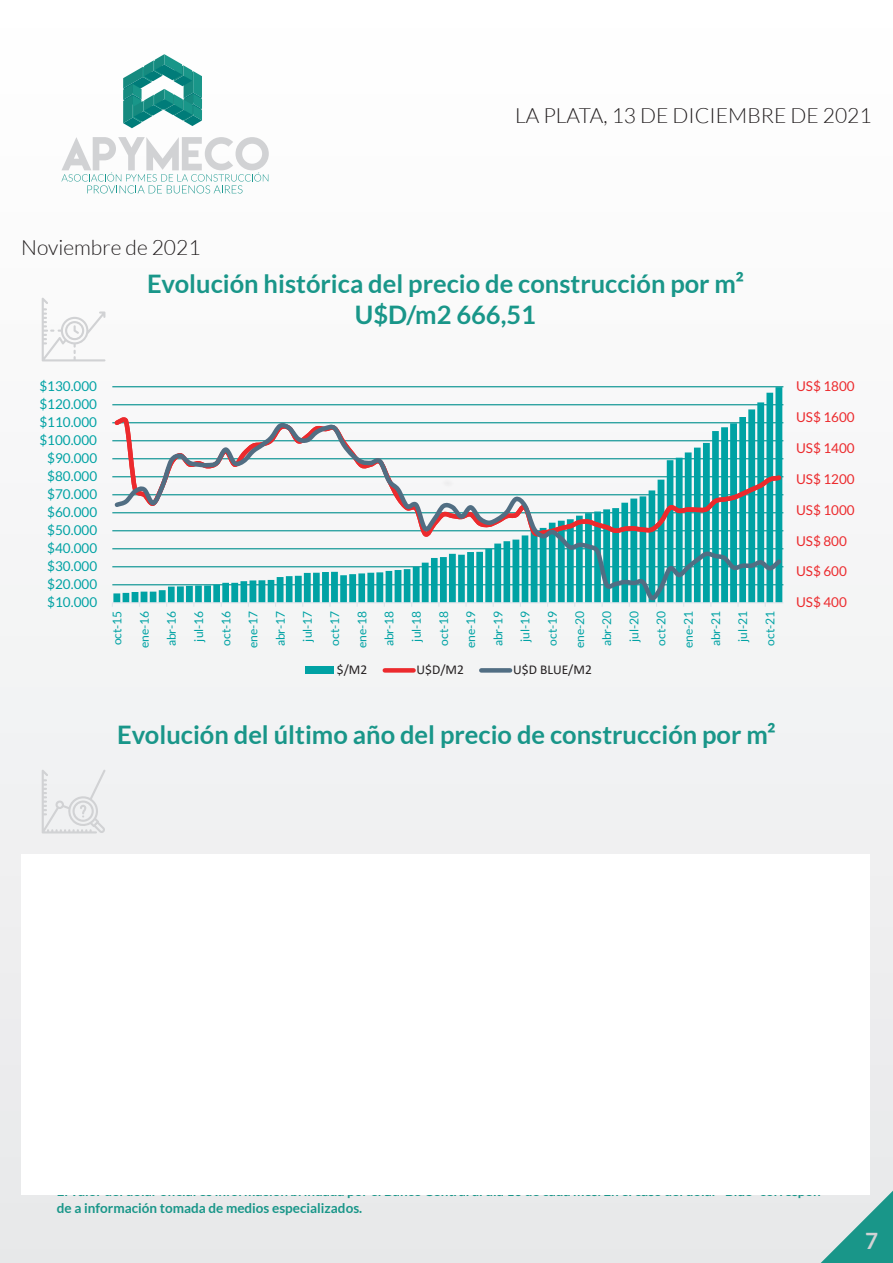
<style>
.page{position:relative;width:893px;height:1263px;background:#fff}
.page>*{position:absolute;margin:0;border:0;box-sizing:border-box;transform-origin:0 0}
.t1{font:700 25.5px/30.6px "Lato";color:#199689;text-align:center}
.t2{font:700 22.5px "Lato";color:#d1d2d4}
.t3{font:300 21px "Lato";color:#231f20}
.t4{font:700 13.5px/16.2px "Lato";color:#199689}
.t5{font:13.5px "Lato";letter-spacing:-.005em;color:#00a2a4}
.t6{font:13.5px "Lato";letter-spacing:.005em;color:#ec2a2d}
.t7{font:13.5px "Calibri";color:#231f20}
.t8{font:12px "Lato";color:#00a2a4}
</style>
<div class="page">
<div style="left:0;top:3px;width:893px;height:1260px;background:linear-gradient(to bottom,#fff,#e8e8ea)"></div>
<svg style="left:61px;top:137px;width:208px;height:56px"></svg>
<svg style="left:123px;top:54px;width:79px;height:74px"></svg>
<svg style="left:42px;top:769px;width:64px;height:64px"></svg>
<svg style="left:42px;top:298px;width:63px;height:63px"></svg>
<svg style="left:821px;top:1191px;width:72px;height:72px;background:#7bbdb7"></svg>
<div style="left:21px;top:855px;width:849px;height:340px;background:#fff"></div>
<svg style="left:112px;top:386px;width:671px;height:1px"></svg>
<svg style="left:113px;top:387px;width:669px;height:30px"></svg>
<svg style="left:112px;top:418px;width:672px;height:186px"></svg>
<div style="left:305px;top:667px;width:29px;height:7px;background:#00a2a4"></div>
<div style="left:385px;top:668px;width:29px;height:5px;background:#ec2a2d"></div>
<div style="left:481px;top:668px;width:29px;height:5px;background:#516e83"></div>
<h3 class="t3" style="left:21px;top:236px;width:181px">Noviembre de 2021</h3>
<h3 class="t3" style="left:515px;top:104px;width:358px">LA PLATA, 13 DE DICIEMBRE DE 2021</h3>
<h1 class="t1" style="left:147px;top:268px;width:598px">Evolución histórica del precio de construcción por m²<br>U$D/m2 666,51</h1>
<p class="t5" style="left:39px;top:379px;width:59px">$130.000</p>
<p class="t5" style="left:39px;top:397px;width:59px">$120.000</p>
<p class="t5" style="left:39px;top:415px;width:59px">$110.000</p>
<p class="t5" style="left:39px;top:433px;width:59px">$100.000</p>
<p class="t5" style="left:47px;top:451px;width:51px">$90.000</p>
<p class="t5" style="left:47px;top:469px;width:51px">$80.000</p>
<p class="t5" style="left:47px;top:487px;width:51px">$70.000</p>
<p class="t5" style="left:47px;top:505px;width:51px">$60.000</p>
<p class="t5" style="left:47px;top:523px;width:51px">$50.000</p>
<p class="t5" style="left:47px;top:541px;width:51px">$40.000</p>
<p class="t5" style="left:47px;top:559px;width:51px">$30.000</p>
<p class="t5" style="left:47px;top:577px;width:51px">$20.000</p>
<p class="t5" style="left:47px;top:595px;width:51px">$10.000</p>
<p class="t8" style="left:110px;top:645px;width:36px;rotate:-90deg">oct-15</p>
<p class="t8" style="left:138px;top:648px;width:39px;rotate:-90deg">ene-16</p>
<p class="t8" style="left:165px;top:646px;width:37px;rotate:-90deg">abr-16</p>
<p class="t8" style="left:192px;top:641px;width:32px;rotate:-90deg">jul-16</p>
<p class="t8" style="left:219px;top:645px;width:36px;rotate:-90deg">oct-16</p>
<p class="t8" style="left:247px;top:648px;width:39px;rotate:-90deg">ene-17</p>
<p class="t8" style="left:274px;top:646px;width:37px;rotate:-90deg">abr-17</p>
<p class="t8" style="left:301px;top:641px;width:32px;rotate:-90deg">jul-17</p>
<p class="t8" style="left:328px;top:645px;width:36px;rotate:-90deg">oct-17</p>
<p class="t8" style="left:355px;top:648px;width:39px;rotate:-90deg">ene-18</p>
<p class="t8" style="left:383px;top:646px;width:37px;rotate:-90deg">abr-18</p>
<p class="t8" style="left:410px;top:641px;width:32px;rotate:-90deg">jul-18</p>
<p class="t8" style="left:437px;top:645px;width:36px;rotate:-90deg">oct-18</p>
<p class="t8" style="left:464px;top:648px;width:39px;rotate:-90deg">ene-19</p>
<p class="t8" style="left:491px;top:646px;width:37px;rotate:-90deg">abr-19</p>
<p class="t8" style="left:519px;top:641px;width:32px;rotate:-90deg">jul-19</p>
<p class="t8" style="left:546px;top:645px;width:36px;rotate:-90deg">oct-19</p>
<p class="t8" style="left:573px;top:648px;width:39px;rotate:-90deg">ene-20</p>
<p class="t8" style="left:600px;top:646px;width:37px;rotate:-90deg">abr-20</p>
<p class="t8" style="left:627px;top:642px;width:32px;rotate:-90deg">jul-20</p>
<p class="t8" style="left:655px;top:645px;width:36px;rotate:-90deg">oct-20</p>
<p class="t8" style="left:682px;top:648px;width:39px;rotate:-90deg">ene-21</p>
<p class="t8" style="left:709px;top:646px;width:37px;rotate:-90deg">abr-21</p>
<p class="t8" style="left:736px;top:642px;width:32px;rotate:-90deg">jul-21</p>
<p class="t8" style="left:763px;top:645px;width:36px;rotate:-90deg">oct-21</p>
<p class="t7" style="left:337px;top:660px;width:32px">$/M2</p>
<p class="t7" style="left:417px;top:660px;width:49px">U$D/M2</p>
<p class="t7" style="left:513px;top:660px;width:80px">U$D BLUE/M2</p>
<h1 class="t1" style="left:117px;top:719px;width:660px">Evolución del último año del precio de construcción por m²</h1>
<p class="t6" style="left:796px;top:379px;width:60px">US$ 1800</p>
<p class="t6" style="left:796px;top:410px;width:60px">US$ 1600</p>
<p class="t6" style="left:796px;top:441px;width:60px">US$ 1400</p>
<p class="t6" style="left:796px;top:471px;width:60px">US$ 1200</p>
<p class="t6" style="left:796px;top:502px;width:60px">US$ 1000</p>
<p class="t6" style="left:796px;top:533px;width:52px">US$ 800</p>
<p class="t6" style="left:796px;top:564px;width:52px">US$ 600</p>
<p class="t6" style="left:796px;top:595px;width:52px">US$ 400</p>
<p class="t4" style="left:57px;top:1183px;width:770px">El valor del dólar oficial es información brindada por el Banco Central al día 10 de cada mes. En el caso del dólar “Blue” correspon&shy;de a información tomada de medios especializados.</p>
<h2 class="t2" style="left:865px;top:1228px;width:15px">7</h2>
</div>
